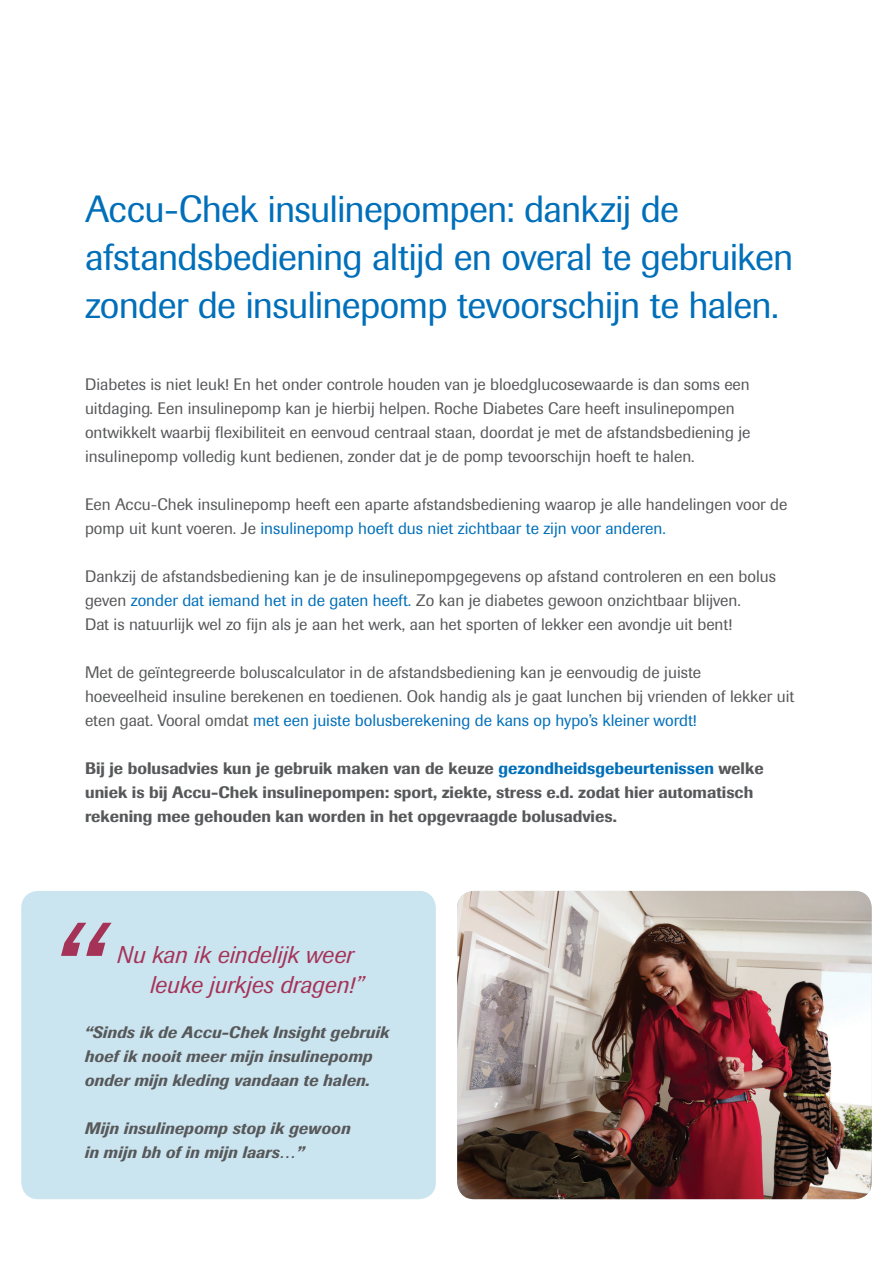
<style>
.page{position:relative;width:893px;height:1263px;background:#fff}
.page>*{position:absolute;margin:0;border:0;box-sizing:border-box;transform-origin:0 0}
.t1{font:italic 150px "Imago Pro";color:#a53358}
.t2{font:37.5px/48px "Imago Pro";letter-spacing:-.02em;color:#006fba}
.t3{font:italic 24px/30px "Imago Pro";letter-spacing:-.005em;color:#a53358}
.t4{font:16.5px/24px "Imago Pro";color:#57585a}
.t5{font:500 16.5px/24px "Imago Pro";color:#57585a}
.t6{font:italic 500 16.5px/24px "Imago Pro";letter-spacing:.01em;color:#57585a}
.s1{color:#006fba}
</style>
<div class="page">
<div style="left:21px;top:891px;width:415px;height:308px;background:#cbe5f0;border-radius:17px"></div>
<img style="left:457px;top:891px;width:415px;height:308px">
<h2 class="t2" style="left:85px;top:185px;width:710px">Accu-Chek insulinepompen: dankzij de afstandsbediening altijd en overal te gebruiken zonder de insulinepomp tevoorschijn te halen.</h2>
<p class="t4" style="left:85px;top:372px;width:667px">Diabetes is niet leuk! En het onder controle houden van je bloedglucosewaarde is dan soms een uitdaging. Een insulinepomp kan je hierbij helpen. Roche Diabetes Care heeft insulinepompen ontwikkelt waarbij flexibiliteit en eenvoud centraal staan, doordat je met de afstandsbediening je insulinepomp volledig kunt bedienen, zonder dat je de pomp tevoorschijn hoeft te halen.</p>
<p class="t4" style="left:85px;top:492px;width:704px">Een Accu-Chek insulinepomp heeft een aparte afstandsbediening waarop je alle handelingen voor de pomp uit kunt voeren. Je <span class="s1">insulinepomp hoeft dus niet zichtbaar te zijn voor anderen.</span></p>
<p class="t4" style="left:85px;top:564px;width:693px">Dankzij de afstandsbediening kan je de insulinepompgegevens op afstand controleren en een bolus geven <span class="s1">zonder dat iemand het in de gaten heeft.</span> Zo kan je diabetes gewoon onzichtbaar blijven.<br>Dat is natuurlijk wel zo fijn als je aan het werk, aan het sporten of lekker een avondje uit bent!</p>
<p class="t4" style="left:85px;top:660px;width:711px">Met de geïntegreerde boluscalculator in de afstandsbediening kan je eenvoudig de juiste<br>hoeveelheid insuline berekenen en toedienen. Ook handig als je gaat lunchen bij vrienden of lekker uit eten gaat. Vooral omdat <span class="s1">met een juiste bolusberekening de kans op hypo’s kleiner wordt!</span></p>
<p class="t5" style="left:85px;top:756px;width:680px">Bij je bolusadvies kun je gebruik maken van de keuze <span class="s1">gezondheidsgebeurtenissen</span> welke uniek is bij Accu-Chek insulinepompen: sport, ziekte, stress e.d. zodat hier automatisch rekening mee gehouden kan worden in het opgevraagde bolusadvies.</p>
<h1 class="t1" style="left:42px;top:879px;width:58px">“</h1>
<h3 class="t3" style="left:150px;top:939px;width:216px;text-indent:-33px">Nu kan ik eindelijk weer leuke jurkjes dragen!”</h3>
<p class="t6" style="left:85px;top:1020px;width:306px">“Sinds ik de Accu-Chek Insight gebruik hoef ik nooit meer mijn insulinepomp onder mijn kleding vandaan te halen.</p>
<p class="t6" style="left:85px;top:1116px;width:267px">Mijn insulinepomp stop ik gewoon in mijn bh of in mijn laars…”</p>
</div>
